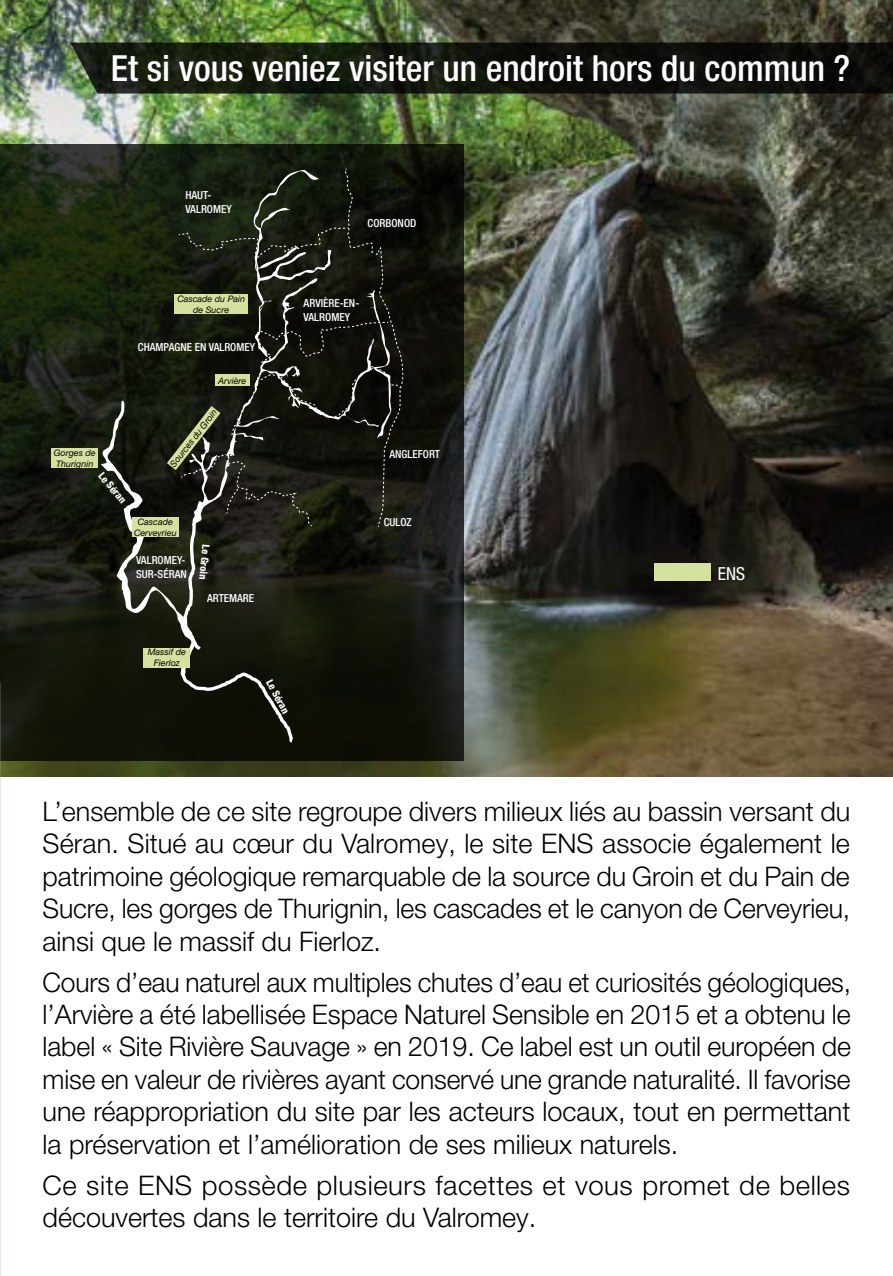
<style>
.page{position:relative;width:893px;height:1276px;background:#fff}
.page>*{position:absolute;margin:0;border:0;box-sizing:border-box;transform-origin:0 0}
.t1{font:500 condensed 36px "Helvetica Neue LT Pro";color:#fff}
.t2{font:300 27px/32.4px "Helvetica Neue LT Pro";color:#000;text-align:justify}
.t3{font:300 27px/32.4px "Helvetica Neue LT Pro";letter-spacing:.02em;color:#000}
.t4{font:condensed 18px "Helvetica Neue LT Pro";color:#fff}
.t5{font:500 condensed 11.1px/13.2px "Helvetica Neue LT Pro";color:#fff}
.t6{font:800 condensed 10.2px "Helvetica Neue LT Pro";color:#fff}
.t7{font:italic 9px/10.8px "Helvetica Neue LT Pro";color:#000;text-align:center}
</style>
<div class="page">
<img style="left:0;top:0;width:893px;height:776px">
<svg style="left:0;top:145px;width:463px;height:616px;background:#171b10"></svg>
<div style="left:654px;top:564px;width:56px;height:17px;background:#d5e19f"></div>
<svg style="left:70px;top:43px;width:823px;height:51px;background:#13170e"></svg>
<div style="left:52px;top:448px;width:46px;height:20px;background:#d5e19f"></div>
<svg style="left:101px;top:168px;width:303px;height:574px;background:#1e2117"></svg>
<div style="left:215px;top:375px;width:35px;height:11px;background:#d5e19f"></div>
<div style="left:175px;top:294px;width:73px;height:20px;background:#d5e19f"></div>
<div style="left:144px;top:648px;width:46px;height:19px;background:#d5e19f"></div>
<h1 class="t1" style="left:111px;top:47px;width:741px">Et si vous veniez visiter un endroit hors du commun ?</h1>
<p class="t5" style="left:185px;top:189px;width:48px">HAUT-<br>VALROMEY</p>
<p class="t5" style="left:368px;top:216px;width:50px">CORBONOD</p>
<p class="t7" style="left:177px;top:293px;width:69px">Cascade du Pain de Sucre</p>
<p class="t5" style="left:138px;top:340px;width:119px">CHAMPAGNE EN VALROMEY</p>
<p class="t7" style="left:218px;top:375px;width:30px">Arvière</p>
<p class="t7" style="left:54px;top:447px;width:43px;text-align:left">Gorges de<br>Thurignin</p>
<p class="t6" style="left:105px;top:469px;width:38px;rotate:50deg">Le Séran</p>
<p class="t7" style="left:168px;top:462px;width:71px;rotate:-52deg">Sources du Groin</p>
<p class="t7" style="left:134px;top:516px;width:44px">Cascade<br>Cerveyrieu</p>
<p class="t5" style="left:136px;top:553px;width:52px">VALROMEY-<br>SUR-SÉRAN</p>
<p class="t6" style="left:212px;top:545px;width:36px;rotate:95deg">Le Groin</p>
<p class="t5" style="left:207px;top:591px;width:49px">ARTEMARE</p>
<p class="t5" style="left:304px;top:297px;width:57px">ARVIÈRE-EN-<br>VALROMEY</p>
<p class="t7" style="left:148px;top:647px;width:40px">Massif de<br>Fierloz</p>
<p class="t6" style="left:275px;top:677px;width:38px;rotate:62deg">Le Séran</p>
<p class="t5" style="left:389px;top:447px;width:52px">ANGLEFORT</p>
<p class="t5" style="left:384px;top:515px;width:29px">CULOZ</p>
<p class="t4" style="left:718px;top:563px;width:29px">ENS</p>
<p class="t2" style="left:43px;top:794px;width:809px">L’ensemble de ce site regroupe divers milieux liés au bassin versant du Séran. Situé au coeur du Valromey, le site ENS associe également le patrimoine géologique remarquable de la source du Groin et du Pain de Sucre, les gorges de Thurignin, les cascades et le canyon de Cerveyrieu, ainsi que le massif du Fierloz.</p>
<p class="t2" style="left:43px;top:965px;width:810px">Cours d’eau naturel aux multiples chutes d’eau et curiosités géologiques, l’Arvière a été labellisée Espace Naturel Sensible en 2015 et a obtenu le label « Site Rivière Sauvage » en 2019. Ce label est un outil européen de mise en valeur de rivières ayant conservé une grande naturalité. Il favorise une réappropriation du site par les acteurs locaux, tout en permettant la préservation et l’amélioration de ses milieux naturels.</p>
<p class="t3" style="left:43px;top:1168px;width:809px">Ce site ENS possède plusieurs facettes et vous promet de belles découvertes dans le territoire du Valromey.</p>
</div>
